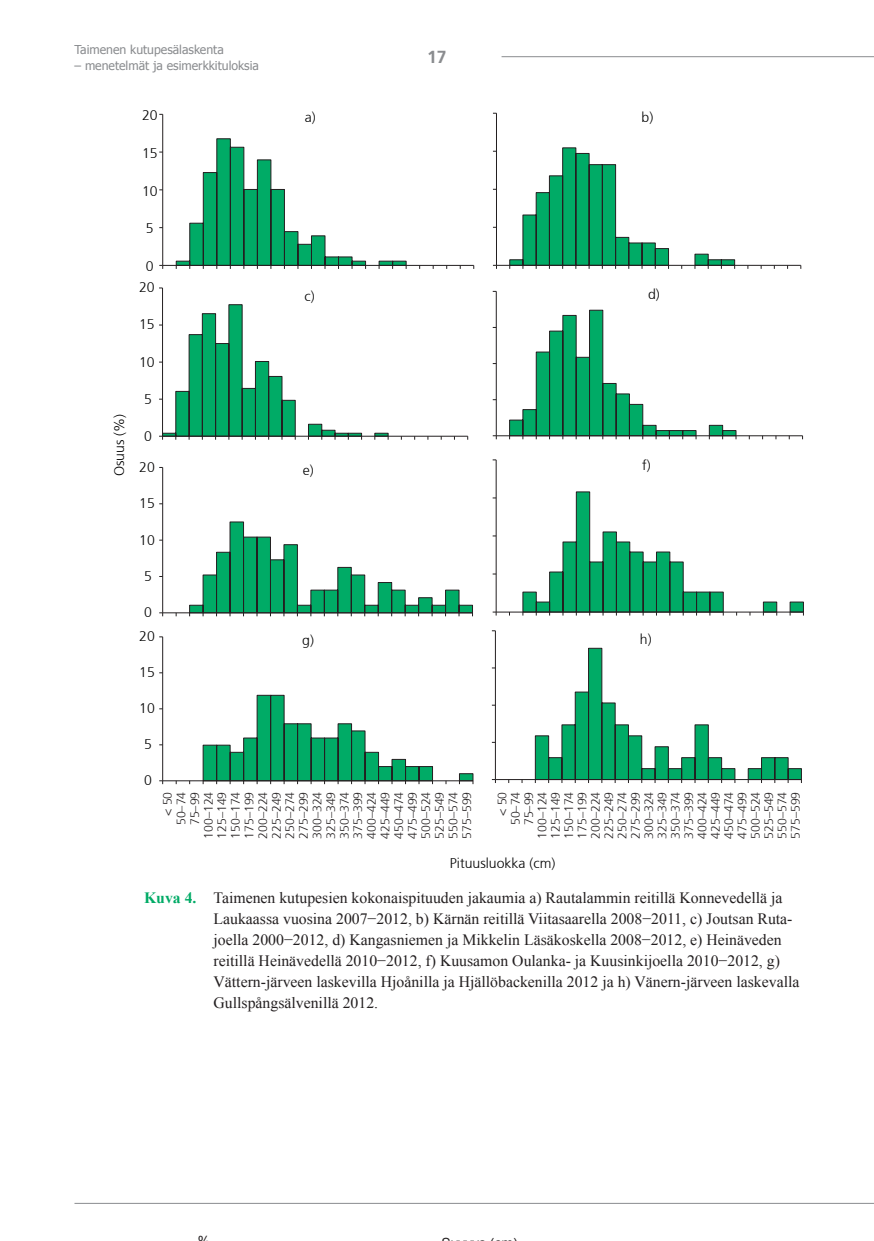
<style>
.page{position:relative;width:874px;height:1241px;background:#fff}
.page>*{position:absolute;margin:0;border:0;box-sizing:border-box;transform-origin:0 0}
.t1{font:700 17.5px "Frutiger LT Std";color:#8a8c8f}
.t2{font:15.75px/21px "Times New Roman";color:#231f20}
.t3{font:300 14px "Frutiger 45";color:#000001}
.t4{font:14px "Arial";color:#231f20}
.t5{font:300 12.25px/13.7px "Frutiger 45";color:#231f20;text-align:right}
.t6{font:12.25px "Tahoma";color:#8a8c8f}
.s1{font-weight:700;color:#00ab66}
</style>
<div class="page">
<hr style="left:74px;top:1202px;width:799px;height:1px;background:#8a8c8f">
<hr style="left:501px;top:56px;width:372px;height:1px;background:#8a8c8f">
<hr style="left:162px;top:114px;width:1px;height:151px;background:#231f20">
<hr style="left:163px;top:265px;width:310px;height:1px;background:#231f20">
<svg style="left:175px;top:138px;width:232px;height:131px"></svg>
<hr style="left:496px;top:113px;width:1px;height:152px;background:#231f20">
<hr style="left:496px;top:265px;width:304px;height:1px;background:#231f20">
<svg style="left:508px;top:147px;width:227px;height:122px"></svg>
<hr style="left:162px;top:288px;width:1px;height:148px;background:#231f20">
<hr style="left:162px;top:435px;width:305px;height:1px;background:#231f20">
<svg style="left:159px;top:304px;width:230px;height:135px"></svg>
<hr style="left:495px;top:291px;width:1px;height:144px;background:#231f20">
<hr style="left:496px;top:435px;width:306px;height:1px;background:#231f20">
<svg style="left:508px;top:309px;width:228px;height:130px"></svg>
<hr style="left:162px;top:467px;width:1px;height:145px;background:#231f20">
<hr style="left:163px;top:612px;width:309px;height:1px;background:#231f20">
<svg style="left:189px;top:521px;width:284px;height:95px"></svg>
<hr style="left:495px;top:460px;width:1px;height:152px;background:#231f20">
<hr style="left:496px;top:611px;width:307px;height:1px;background:#231f20">
<svg style="left:521px;top:491px;width:282px;height:124px"></svg>
<hr style="left:162px;top:636px;width:1px;height:144px;background:#231f20">
<hr style="left:163px;top:780px;width:309px;height:1px;background:#231f20">
<svg style="left:202px;top:694px;width:271px;height:90px"></svg>
<hr style="left:494px;top:630px;width:1px;height:149px;background:#231f20">
<hr style="left:495px;top:779px;width:306px;height:1px;background:#231f20">
<svg style="left:534px;top:647px;width:267px;height:135px"></svg>
<p class="t6" style="left:74px;top:42px;width:151px">Taimenen kutupesälaskenta</p>
<p class="t6" style="left:74px;top:58px;width:186px">– menetelmät ja esimerkkituloksia</p>
<p class="t1" style="left:427px;top:46px;width:21px">17</p>
<p class="t3" style="left:142px;top:107px;width:17px">20</p>
<p class="t3" style="left:305px;top:109px;width:12px">a)</p>
<p class="t3" style="left:641px;top:109px;width:13px">b)</p>
<p class="t3" style="left:142px;top:145px;width:17px">15</p>
<p class="t3" style="left:142px;top:183px;width:17px">10</p>
<p class="t3" style="left:146px;top:220px;width:9px">5</p>
<p class="t3" style="left:111px;top:476px;width:64px;rotate:-90deg">Osuus (%)</p>
<p class="t3" style="left:146px;top:258px;width:9px">0</p>
<p class="t3" style="left:139px;top:279px;width:17px">20</p>
<p class="t3" style="left:139px;top:316px;width:17px">15</p>
<p class="t3" style="left:139px;top:354px;width:17px">10</p>
<p class="t3" style="left:144px;top:391px;width:9px">5</p>
<p class="t3" style="left:144px;top:428px;width:9px">0</p>
<p class="t3" style="left:304px;top:288px;width:12px">c)</p>
<p class="t3" style="left:647px;top:286px;width:13px">d)</p>
<p class="t3" style="left:139px;top:459px;width:17px">20</p>
<p class="t3" style="left:303px;top:462px;width:12px">e)</p>
<p class="t3" style="left:642px;top:457px;width:10px">f)</p>
<p class="t3" style="left:139px;top:495px;width:17px">15</p>
<p class="t3" style="left:139px;top:531px;width:17px">10</p>
<p class="t3" style="left:144px;top:568px;width:9px">5</p>
<p class="t3" style="left:144px;top:604px;width:9px">0</p>
<p class="t3" style="left:139px;top:628px;width:17px">20</p>
<p class="t3" style="left:302px;top:631px;width:13px">g)</p>
<p class="t3" style="left:639px;top:631px;width:13px">h)</p>
<p class="t3" style="left:139px;top:664px;width:17px">15</p>
<p class="t3" style="left:139px;top:700px;width:17px">10</p>
<p class="t3" style="left:144px;top:736px;width:9px">5</p>
<p class="t3" style="left:144px;top:772px;width:9px">0</p>
<p class="t5" style="left:161px;top:838px;width:49px;rotate:-90deg">&lt; 50<br>50–74<br>75–99<br>100–124<br>125–149<br>150–174<br>175–199<br>200–224<br>225–249<br>250–274<br>275–299<br>300–324<br>325–349<br>350–374<br>375–399<br>400–424<br>425–449<br>450–474<br>475–499<br>500–524<br>525–549<br>550–574<br>575–599</p>
<p class="t5" style="left:495px;top:838px;width:49px;rotate:-90deg">&lt; 50<br>50–74<br>75–99<br>100–124<br>125–149<br>150–174<br>175–199<br>200–224<br>225–249<br>250–274<br>275–299<br>300–324<br>325–349<br>350–374<br>375–399<br>400–424<br>425–449<br>450–474<br>475–499<br>500–524<br>525–549<br>550–574<br>575–599</p>
<p class="t3" style="left:449px;top:854px;width:107px">Pituusluokka (cm)</p>
<p class="t2" style="left:213px;top:886px;width:587px;text-indent:-69px"><span class="s1">Kuva 4.</span> Taimenen kutupesien kokonaispituuden jakaumia a) Rautalammin reitillä Konnevedellä ja Laukaassa vuosina 2007−2012, b) Kärnän reitillä Viitasaarella 2008−2011, c) Joutsan Ruta&shy;joella 2000−2012, d) Kangasniemen ja Mikkelin Läsäkoskella 2008−2012, e) Heinäveden reitillä Heinävedellä 2010−2012, f) Kuusamon Oulanka- ja Kuusinkijoella 2010−2012, g)<br>Vättern-järveen laskevilla Hjoånilla ja Hjällöbackenilla 2012 ja h) Vänern-järveen laskevalla Gullspångsälvenillä 2012.</p>
<p class="t4" style="left:198px;top:1231px;width:14px">%</p>
</div>
